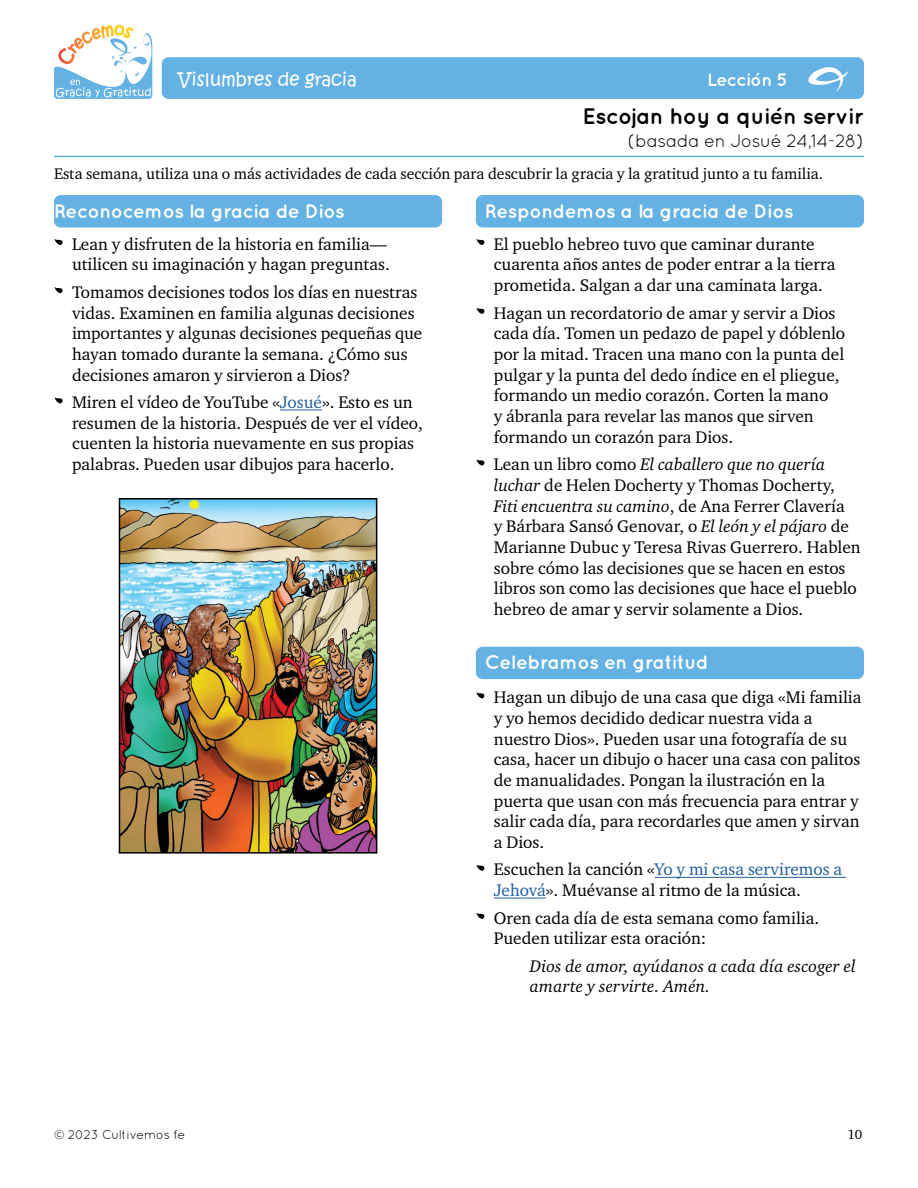
<style>
.page{position:relative;width:918px;height:1188px;background:#fff}
.page>*{position:absolute;margin:0;border:0;box-sizing:border-box;transform-origin:0 0}
.t1{font:60px "Growing Grace Gratitude";color:#000}
.t2{font:45px "Growing Grace Gratitude";color:#fff}
.t3{font:700 22.5px "Quicksand";letter-spacing:-.02em;color:#000}
.t4{font:700 19.5px "Quicksand";letter-spacing:-.02em;color:#fff}
.t5{font:18px "Quicksand";letter-spacing:-.02em;color:#000}
.t6{font:18px "Kristen Normal ITC Std";color:#fff}
.t7{font:700 18px "Quicksand";letter-spacing:-.03em;color:#fff}
.t8{font:17.25px/20.7px "Charter ITC Std";color:#000}
.t9{font:italic 17.25px/20.7px "Charter ITC Std";letter-spacing:.01em;color:#000}
.t10{font:15.75px "Charter ITC Std";color:#000}
.t11{font:13.5px "Charter ITC Std";color:#000}
.t12{font:12.75px "Quicksand";letter-spacing:-.02em;color:#000}
.s1{color:#215e9e}
.s2{font-style:italic}
</style>
<div class="page">
<svg style="left:54px;top:25px;width:98px;height:74px"></svg>
<hr style="left:54px;top:156px;width:810px;height:1px;background:#63b2e3">
<hr style="left:280px;top:409px;width:42px;height:1px;background:#215e9e">
<div style="left:54px;top:195px;width:388px;height:32px;background:#63b2e3;border-radius:7px"></div>
<hr style="left:655px;top:877px;width:191px;height:1px;background:#215e9e">
<hr style="left:494px;top:898px;width:52px;height:1px;background:#215e9e">
<div style="left:476px;top:195px;width:388px;height:32px;background:#63b2e3;border-radius:7px"></div>
<div style="left:476px;top:647px;width:388px;height:32px;background:#63b2e3;border-radius:7px"></div>
<img style="left:122px;top:501px;width:252px;height:350px">
<div style="left:119px;top:498px;width:258px;height:356px;border:2px solid #000"></div>
<div style="left:162px;top:57px;width:702px;height:42px;background:#63b2e3;border-radius:7px"></div>
<p class="t6" style="left:178px;top:67px;width:180px">Vislumbres de gracia</p>
<p class="t7" style="left:707px;top:69px;width:82px">Lección 5</p>
<h2 class="t2" style="left:808px;top:60px;width:42px">E</h2>
<h3 class="t3" style="left:583px;top:102px;width:283px">Escojan hoy a quién servir</h3>
<p class="t5" style="left:628px;top:130px;width:238px">(basada en Josué 24,14-28)</p>
<p class="t10" style="left:54px;top:164px;width:771px">Esta semana, utiliza una o más actividades de cada sección para descubrir la gracia y la gratitud junto a tu familia.</p>
<p class="t4" style="left:54px;top:199px;width:292px">Reconocemos la gracia de Dios</p>
<h1 class="t1" style="left:54px;top:220px;width:11px">Z</h1>
<p class="t8" style="left:72px;top:233px;width:319px">Lean y disfruten de la historia en familia— utilicen su imaginación y hagan preguntas.</p>
<h1 class="t1" style="left:54px;top:268px;width:11px">Z</h1>
<p class="t8" style="left:72px;top:281px;width:352px">Tomamos decisiones todos los días en nuestras vidas. Examinen en familia algunas decisiones importantes y algunas decisiones pequeñas que hayan tomado durante la semana. ¿Cómo sus decisiones amaron y sirvieron a Dios?</p>
<h1 class="t1" style="left:54px;top:378px;width:11px">Z</h1>
<p class="t8" style="left:72px;top:392px;width:353px">Miren el vídeo de YouTube «<span class="s1">Josué</span>». Esto es un resumen de la historia. Después de ver el vídeo, cuenten la historia nuevamente en sus propias palabras. Pueden usar dibujos para hacerlo.</p>
<p class="t4" style="left:485px;top:199px;width:310px">Respondemos a la gracia de Dios</p>
<h1 class="t1" style="left:476px;top:220px;width:11px">Z</h1>
<p class="t8" style="left:494px;top:233px;width:343px">El pueblo hebreo tuvo que caminar durante cuarenta años antes de poder entrar a la tierra prometida. Salgan a dar una caminata larga.</p>
<h1 class="t1" style="left:476px;top:288px;width:11px">Z</h1>
<p class="t8" style="left:494px;top:302px;width:353px">Hagan un recordatorio de amar y servir a Dios cada día. Tomen un pedazo de papel y dóblenlo por la mitad. Tracen una mano con la punta del pulgar y la punta del dedo índice en el pliegue, formando un medio corazón. Corten la mano<br>y ábranla para revelar las manos que sirven formando un corazón para Dios.</p>
<h1 class="t1" style="left:476px;top:440px;width:11px">Z</h1>
<p class="t8" style="left:494px;top:454px;width:368px">Lean un libro como <span class="s2">El caballero que no quería luchar</span> de Helen Docherty y Thomas Docherty, <span class="s2">Fiti encuentra su camino</span>, de Ana Ferrer Clavería<br>y Bárbara Sansó Genovar, o <span class="s2">El león y el pájaro</span> de Marianne Dubuc y Teresa Rivas Guerrero. Hablen sobre cómo las decisiones que se hacen en estos libros son como las decisiones que hace el pueblo hebreo de amar y servir solamente a Dios.</p>
<p class="t4" style="left:485px;top:651px;width:225px">Celebramos en gratitud</p>
<h1 class="t1" style="left:476px;top:673px;width:11px">Z</h1>
<p class="t8" style="left:494px;top:687px;width:369px">Hagan un dibujo de una casa que diga «Mi familia y yo hemos decidido dedicar nuestra vida a nuestro Dios». Pueden usar una fotografía de su casa, hacer un dibujo o hacer una casa con palitos de manualidades. Pongan la ilustración en la puerta que usan con más frecuencia para entrar y salir cada día, para recordarles que amen y sirvan a Dios.</p>
<h1 class="t1" style="left:476px;top:845px;width:11px">Z</h1>
<p class="t8" style="left:494px;top:859px;width:350px">Escuchen la canción «<span class="s1">Yo y mi casa serviremos a<br>Jehová</span>». Muévanse al ritmo de la música.</p>
<h1 class="t1" style="left:476px;top:894px;width:11px">Z</h1>
<p class="t8" style="left:494px;top:907px;width:327px">Oren cada día de esta semana como familia.<br>Pueden utilizar esta oración:</p>
<p class="t9" style="left:530px;top:955px;width:327px">Dios de amor, ayúdanos a cada día escoger el amarte y servirte. Amén.</p>
<p class="t12" style="left:54px;top:1128px;width:133px">© 2023 Cultivemos fe</p>
<p class="t11" style="left:847px;top:1126px;width:17px">10</p>
</div>
